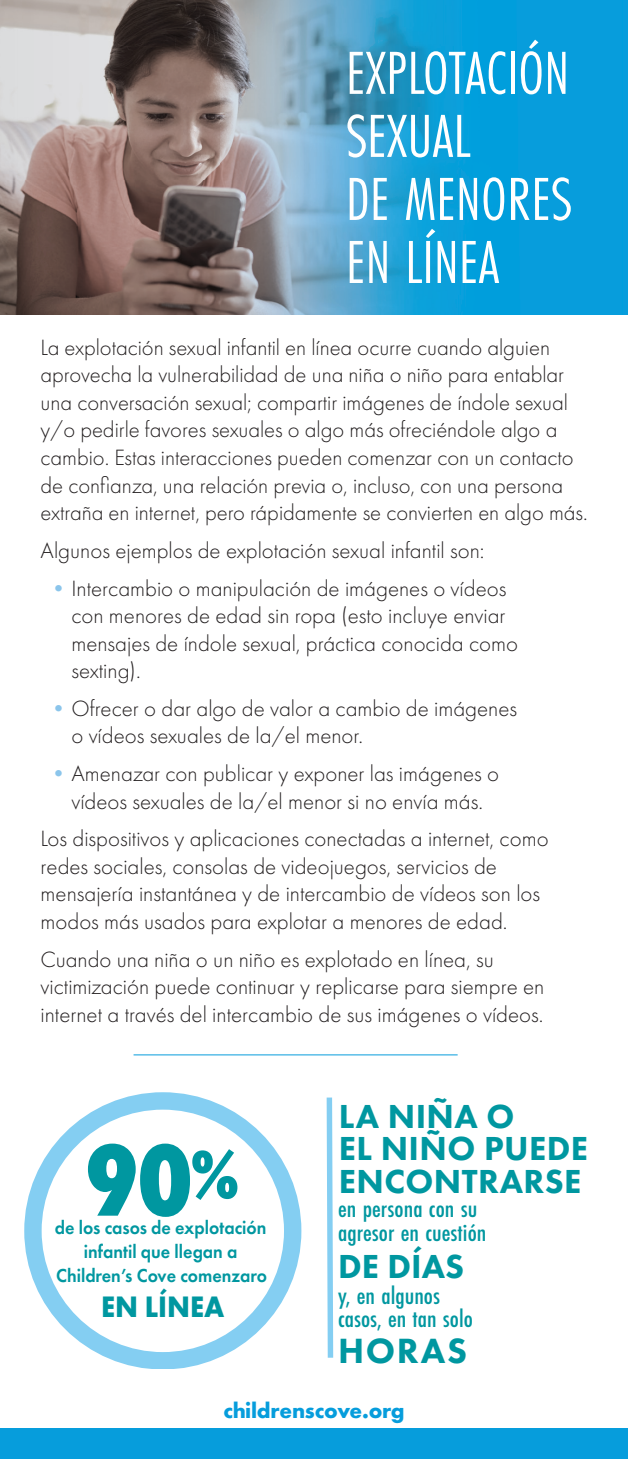
<style>
.page{position:relative;width:628px;height:1459px;background:#fff}
.page>*{position:absolute;margin:0;border:0;box-sizing:border-box;transform-origin:0 0}
.t1{font:800 condensed 93.83px "Futura";color:#0097a0}
.t2{font:800 condensed 78.75px "Futura";color:#0097a0}
.t3{font:63px/63px "Futura PT Cond";letter-spacing:.01em;color:#fff}
.t4{font:800 41.18px/38.9px "Futura PT";letter-spacing:.01em;color:#0097a0}
.t5{font:800 36.45px "Futura PT";letter-spacing:.045em;color:#0097a0}
.t6{font:800 34.43px/32.6px "Futura PT";letter-spacing:.01em;color:#0097a0}
.t7{font:700 30.6px "Futura PT";color:#0097a0;scale:.93 1}
.t8{font:700 25.88px "Futura PT";color:#0097a0;scale:.93 1}
.t9{font:500 25.43px/23.2px "Futura PT Cond";color:#0097a0;scale:1.05 1}
.t10{font:300 22.95px/27.4px "Futura PT";color:#231f20}
.t11{font:700 22.5px "Futura PT";letter-spacing:-.01em;color:#069ddc}
.t12{font:600 19.35px/23.8px "Futura PT";color:#0097a0;text-align:center;scale:.93 1}
.t13{font:600 16.43px/20px "Futura PT";color:#0097a0;text-align:center;scale:.93 1}
.s1{color:#8bc5eb}
</style>
<div class="page">
<img style="left:0;top:0;width:628px;height:315px">
<div style="left:0;top:1428px;width:628px;height:30px;background:#069ddc"></div>
<hr style="left:134px;top:1054px;width:324px;height:1px;background:#069ddc">
<svg style="left:24px;top:1092px;width:277px;height:275px"></svg>
<svg style="left:326px;top:1097px;width:8px;height:261px"></svg>
<h3 class="t3" style="left:346px;top:41px;width:227px">EXPLOTACIÓN<br>SEXUAL<br>DE MENORES<br>EN LÍNEA</h3>
<p class="t10" style="left:41px;top:333px;width:548px">La explotación sexual infantil en línea ocurre cuando alguien aprovecha la vulnerabilidad de una niña o niño para entablar una conversación sexual; compartir imágenes de índole sexual y/o pedirle favores sexuales o algo más ofreciéndole algo a cambio. Estas interacciones pueden comenzar con un contacto de confianza, una relación previa o, incluso, con una persona extraña en internet, pero rápidamente se convierten en algo más.</p>
<p class="t10" style="left:41px;top:536px;width:445px">Algunos ejemplos de explotación sexual infantil son:</p>
<p class="t10" style="left:71px;top:574px;width:448px;text-indent:-24px"><span class="s1">•</span> Intercambio o manipulación de imágenes o vídeos con menores de edad sin ropa (esto incluye enviar mensajes de índole sexual, práctica conocida como sexting).</p>
<p class="t10" style="left:71px;top:694px;width:447px;text-indent:-24px"><span class="s1">•</span> Ofrecer o dar algo de valor a cambio de imágenes o vídeos sexuales de la/el menor.</p>
<p class="t10" style="left:47px;top:759px;width:454px;text-align:center"><span class="s1">•</span> Amenazar con publicar y exponer las imágenes o vídeos sexuales de la/el menor si no envía más.</p>
<p class="t10" style="left:41px;top:825px;width:509px">Los dispositivos y aplicaciones conectadas a internet, como redes sociales, consolas de videojuegos, servicios de mensajería instantánea y de intercambio de vídeos son los modos más usados para explotar a menores de edad.</p>
<p class="t10" style="left:41px;top:945px;width:505px">Cuando una niña o un niño es explotado en línea, su victimización puede continuar y replicarse para siempre en internet a través del intercambio de sus imágenes o vídeos.</p>
<h1 class="t1" style="left:84px;top:1116px;width:157px">90<sup>%</sup></h1>
<h2 class="t2" style="left:60px;top:1133px;width:132px">90<sup>%</sup></h2>
<p class="t13" style="left:36px;top:1216px;width:193px">de los casos de explotación infantil que llegan a</p>
<p class="t8" style="left:75px;top:1275px;width:113px">EN LÍNEA</p>
<p class="t12" style="left:55px;top:1215px;width:229px">de los casos de explotación infantil que llegan a<br>Children’s Cove comenzaro</p>
<h3 class="t7" style="left:101px;top:1286px;width:134px">EN LÍNEA</h3>
<h3 class="t6" style="left:339px;top:1099px;width:251px">LA NIÑA O<br>EL NIÑO PUEDE<br>ENCONTRARSE</h3>
<p class="t9" style="left:338px;top:1196px;width:143px">en persona con su agresor en cuestión</p>
<h3 class="t4" style="left:415px;top:1115px;width:227px">EL NIÑO PU<br>ENCONTRA</h3>
<h3 class="t6" style="left:338px;top:1249px;width:128px">DE DÍAS</h3>
<p class="t9" style="left:338px;top:1283px;width:99px">y, en algunos</p>
<p class="t9" style="left:338px;top:1306px;width:130px">casos, en tan solo</p>
<h3 class="t5" style="left:338px;top:1327px;width:130px">HORAS</h3>
<p class="t11" style="left:223px;top:1395px;width:183px">childrenscove.org</p>
</div>
